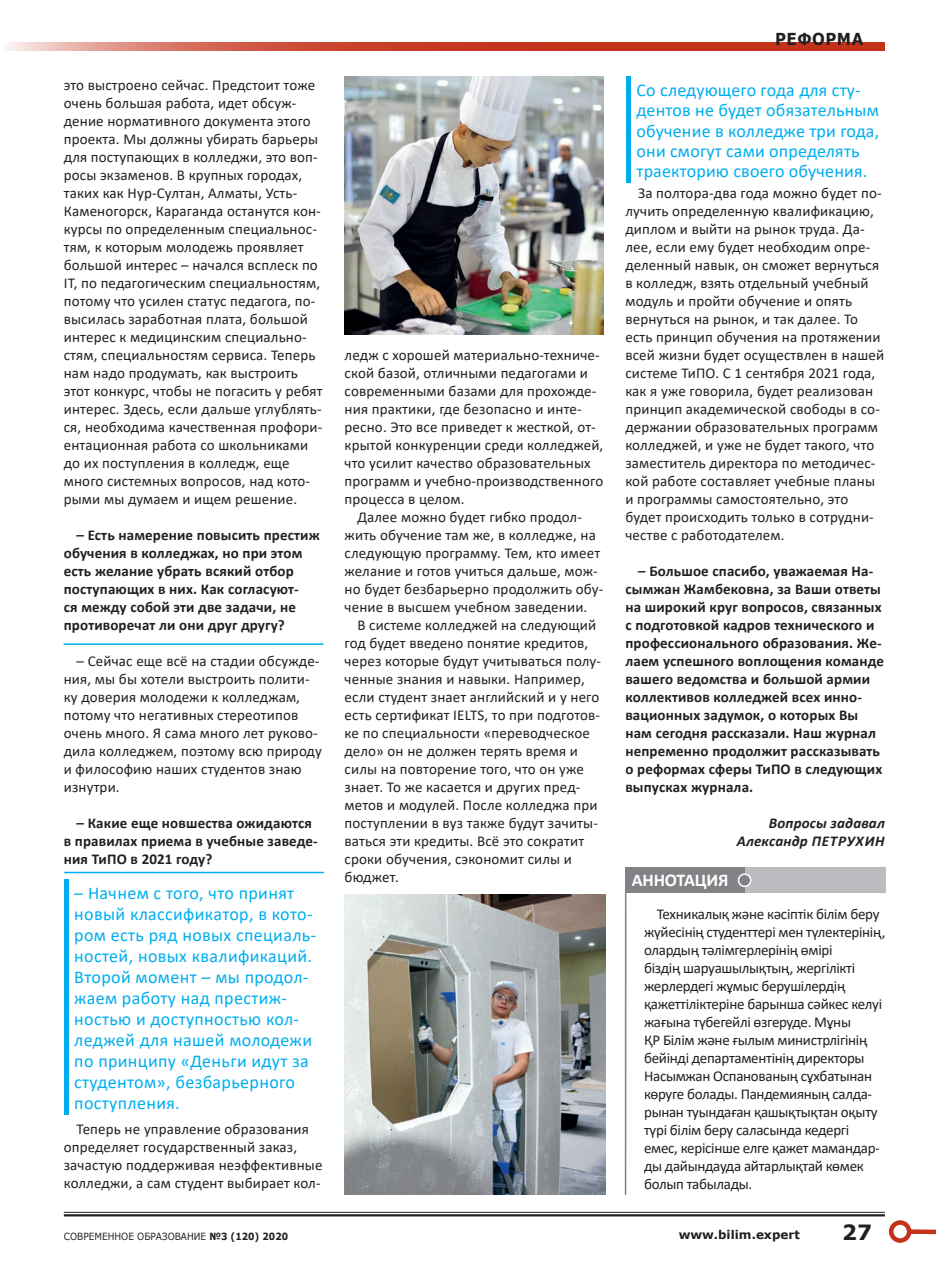
<style>
.page{position:relative;width:936px;height:1263px;background:#fff}
.page>*{position:absolute;margin:0;border:0;box-sizing:border-box;transform-origin:0 0}
.t1{font:700 21px "Verdana";color:#231f20}
.t2{font:18px/21px "Calibri";letter-spacing:.02em;color:#00aeef}
.t3{font:700 18px "Calibri";letter-spacing:-.01em;color:#fff}
.t4{font:700 16.5px "Verdana";letter-spacing:.035em;color:#231f20;scale:.91 1}
.t5{font:15px/18px "Calibri";letter-spacing:.01em;color:#231f20}
.t6{font:700 15px/18px "Calibri";letter-spacing:.01em;color:#231f20}
.t7{font:15px/18px "Calibri";letter-spacing:-.02em;color:#231f20}
.t8{font:italic 700 15px/18px "Calibri";letter-spacing:.01em;color:#231f20;text-align:right}
.t9{font:700 12px "Verdana";color:#231f20}
.t10{font:9.9px "Verdana";color:#231f20;scale:.91 1}
.s1{font-weight:700}
</style>
<div class="page">
<hr style="left:624px;top:891px;width:2px;height:304px;background:#808285">
<div style="left:625px;top:867px;width:120px;height:26px;background:#808285"></div>
<div style="left:744px;top:867px;width:141px;height:26px;background:#bcbdc0"></div>
<div style="left:738px;top:874px;width:12px;height:12px;background:#808285;border-radius:50%"></div>
<div style="left:737px;top:873px;width:14px;height:14px;border:2px solid #fff;border-radius:50%"></div>
<img style="left:344px;top:894px;width:261px;height:301px">
<img style="left:344px;top:77px;width:259px;height:258px">
<hr style="left:64px;top:880px;width:4px;height:235px;background:#00aeef">
<hr style="left:626px;top:77px;width:4px;height:106px;background:#00aeef">
<hr style="left:64px;top:643px;width:259px;height:2px;background:#00aeef">
<hr style="left:64px;top:872px;width:260px;height:1px;background:#00aeef">
<hr style="left:64px;top:1212px;width:820px;height:1px;background:#231f20">
<hr style="left:64px;top:1214px;width:820px;height:2px;background:#231f20">
<svg style="left:8px;top:43px;width:876px;height:8px;background:#cd523e"></svg>
<div style="left:909px;top:1229px;width:26px;height:5px;background:#c5321a"></div>
<div style="left:888px;top:1220px;width:23px;height:23px;border:4px solid #c5321a;border-radius:50%"></div>
<p class="t5" style="left:64px;top:76px;width:260px">это выстроено сейчас. Предстоит тоже очень большая работа, идет обсуж&shy;дение нормативного документа этого проекта. Мы должны убирать барьеры для поступающих в колледжи, это воп&shy;росы экзаменов. В крупных городах, таких как Нур-Султан, Алматы, Усть-Каменогорск, Караганда останутся кон&shy;курсы по определенным специальнос&shy;тям, к которым молодежь проявляет большой интерес – начался всплеск по IT, по педагогическим специальностям, потому что усилен статус педагога, по&shy;высилась заработная плата, большой интерес к медицинским специально&shy;стям, специальностям сервиса. Теперь нам надо продумать, как выстроить этот конкурс, чтобы не погасить у ребят интерес. Здесь, если дальше углублять&shy;ся, необходима качественная профори&shy;ентационная работа со школьниками до их поступления в колледж, еще много системных вопросов, над кото&shy;рыми мы думаем и ищем решение.</p>
<p class="t6" style="left:64px;top:526px;width:257px;text-indent:13px">– Есть намерение повысить престиж обучения в колледжах, но при этом есть желание убрать всякий отбор поступающих в них. Как согласуют-<br>ся между собой эти две задачи, не противоречат ли они друг другу?</p>
<p class="t5" style="left:64px;top:652px;width:259px;text-indent:13px">– Сейчас еще всё на стадии обсужде&shy;ния, мы бы хотели выстроить полити&shy;ку доверия молодежи к колледжам, потому что негативных стереотипов очень много. Я сама много лет руково&shy;дила колледжем, поэтому всю природу и философию наших студентов знаю изнутри.</p>
<p class="t6" style="left:64px;top:814px;width:255px;text-indent:13px">– Какие еще новшества ожидаются в правилах приема в учебные заведе&shy;ния ТиПО в 2021 году?</p>
<p class="t2" style="left:74px;top:882px;width:243px">– Начнем с того, что принят новый классификатор, в кото&shy;ром есть ряд новых специаль&shy;ностей, новых квалификаций.<br>Второй момент – мы продол&shy;жаем работу над престиж&shy;ностью и доступностью кол&shy;леджей для нашей молодежи по принципу «Деньги идут за студентом», безбарьерного поступления.</p>
<p class="t5" style="left:64px;top:1120px;width:260px;text-indent:13px">Теперь не управление образования определяет государственный заказ, зачастую поддерживая неэффективные колледжи, а сам студент выбирает кол-</p>
<p class="t5" style="left:344px;top:346px;width:260px">ледж с хорошей материально-техниче&shy;ской базой, отличными педагогами и современными базами для прохожде&shy;ния практики, где безопасно и инте&shy;ресно. Это все приведет к жесткой, от&shy;крытой конкуренции среди колледжей, что усилит качество образовательных программ и учебно-производственного процесса в целом.</p>
<p class="t5" style="left:357px;top:508px;width:226px">Далее можно будет гибко продол-</p>
<p class="t5" style="left:344px;top:526px;width:253px">жить обучение там же, в колледже, на</p>
<p class="t5" style="left:344px;top:544px;width:257px">следующую программу. Тем, кто имеет</p>
<p class="t5" style="left:344px;top:562px;width:255px">желание и готов учиться дальше, мож-</p>
<p class="t5" style="left:344px;top:580px;width:259px">но будет безбарьерно продолжить обу-</p>
<p class="t5" style="left:344px;top:598px;width:244px">чение в высшем учебном заведении.</p>
<p class="t5" style="left:357px;top:616px;width:240px">В системе колледжей на следующий</p>
<p class="t5" style="left:344px;top:634px;width:245px">год будет введено понятие кредитов,</p>
<p class="t5" style="left:344px;top:652px;width:258px">через которые будут учитываться полу-</p>
<p class="t5" style="left:344px;top:670px;width:242px">ченные знания и навыки. Например,</p>
<p class="t5" style="left:344px;top:688px;width:256px">если студент знает английский и у него</p>
<p class="t5" style="left:344px;top:706px;width:257px">есть сертификат IELTS, то при подготов-</p>
<p class="t5" style="left:344px;top:724px;width:247px">ке по специальности «переводческое</p>
<p class="t5" style="left:344px;top:742px;width:235px">дело» он не должен терять время и</p>
<p class="t5" style="left:344px;top:760px;width:241px">силы на повторение того, что он уже</p>
<p class="t5" style="left:344px;top:778px;width:237px">знает. То же касается и других пред-</p>
<p class="t5" style="left:344px;top:796px;width:254px">метов и модулей. После колледжа при</p>
<p class="t5" style="left:344px;top:814px;width:255px">поступлении в вуз также будут зачиты-</p>
<p class="t5" style="left:344px;top:832px;width:241px">ваться эти кредиты. Всё это сократит</p>
<p class="t5" style="left:344px;top:850px;width:229px">сроки обучения, сэкономит силы и</p>
<p class="t5" style="left:344px;top:868px;width:56px">бюджет.</p>
<p class="t4" style="left:775px;top:27px;width:99px">РЕФОРМА</p>
<p class="t2" style="left:636px;top:79px;width:244px;line-height:20.2px">Со следующего года для сту&shy;дентов не будет обязательным обучение в колледже три года, они смогут сами определять траекторию своего обучения.</p>
<p class="t5" style="left:625px;top:184px;width:260px;text-indent:13px">За полтора-два года можно будет по&shy;лучить определенную квалификацию, диплом и выйти на рынок труда. Да&shy;лее, если ему будет необходим опре&shy;деленный навык, он сможет вернуться в колледж, взять отдельный учебный модуль и пройти обучение и опять вернуться на рынок, и так далее. То есть принцип обучения на протяжении всей жизни будет осуществлен в нашей системе ТиПО. С 1 сентября 2021 года, как я уже говорила, будет реализован принцип академической свободы в со&shy;держании образовательных программ колледжей, и уже не будет такого, что заместитель директора по методичес&shy;кой работе составляет учебные планы и программы самостоятельно, это будет происходить только в сотрудни&shy;честве с работодателем.</p>
<p class="t6" style="left:625px;top:562px;width:260px;text-indent:13px">– Большое спасибо, уважаемая На&shy;сымжан Жамбековна, за Ваши ответы на широкий круг вопросов, связанных с подготовкой кадров технического и профессионального образования. Же&shy;лаем успешного воплощения команде вашего ведомства и большой армии коллективов колледжей всех инно&shy;вационных задумок, о которых Вы нам сегодня рассказали. Наш журнал непременно продолжит рассказывать о реформах сферы ТиПО в следующих выпусках журнала.</p>
<p class="t8" style="left:736px;top:814px;width:150px">Вопросы задавал<br>Александр ПЕТРУХИН</p>
<p class="t3" style="left:631px;top:868px;width:98px">АННОТАЦИЯ</p>
<p class="t7" style="left:644px;top:905px;width:243px;text-indent:13px">Техникалық және кәсіптік білім беру жүйесінің студенттері мен түлектерінің, олардың тәлімгерлерінің өмірі<br>біздің шаруашылықтың, жергілікті жерлердегі жұмыс берушілердің қажеттіліктеріне барынша сәйкес келуі жағына түбегейлі өзгеруде. Мұны<br>ҚР Білім және ғылым министрлігінің бейінді департаментінің директоры Насымжан Оспанованың сұхбатынан көруге болады. Пандемияның салда&shy;рынан туындаған қашықтықтан оқыту түрі білім беру саласында кедергі емес, керісінше елге қажет мамандар&shy;ды дайындауда айтарлықтай көмек болып табылады.</p>
<p class="t10" style="left:64px;top:1229px;width:248px">СОВРЕМЕННОЕ ОБРАЗОВАНИЕ <span class="s1">№3 (120) 2020</span></p>
<p class="t9" style="left:678px;top:1226px;width:123px">www.bilim.expert</p>
<h1 class="t1" style="left:842px;top:1217px;width:31px">27</h1>
</div>
